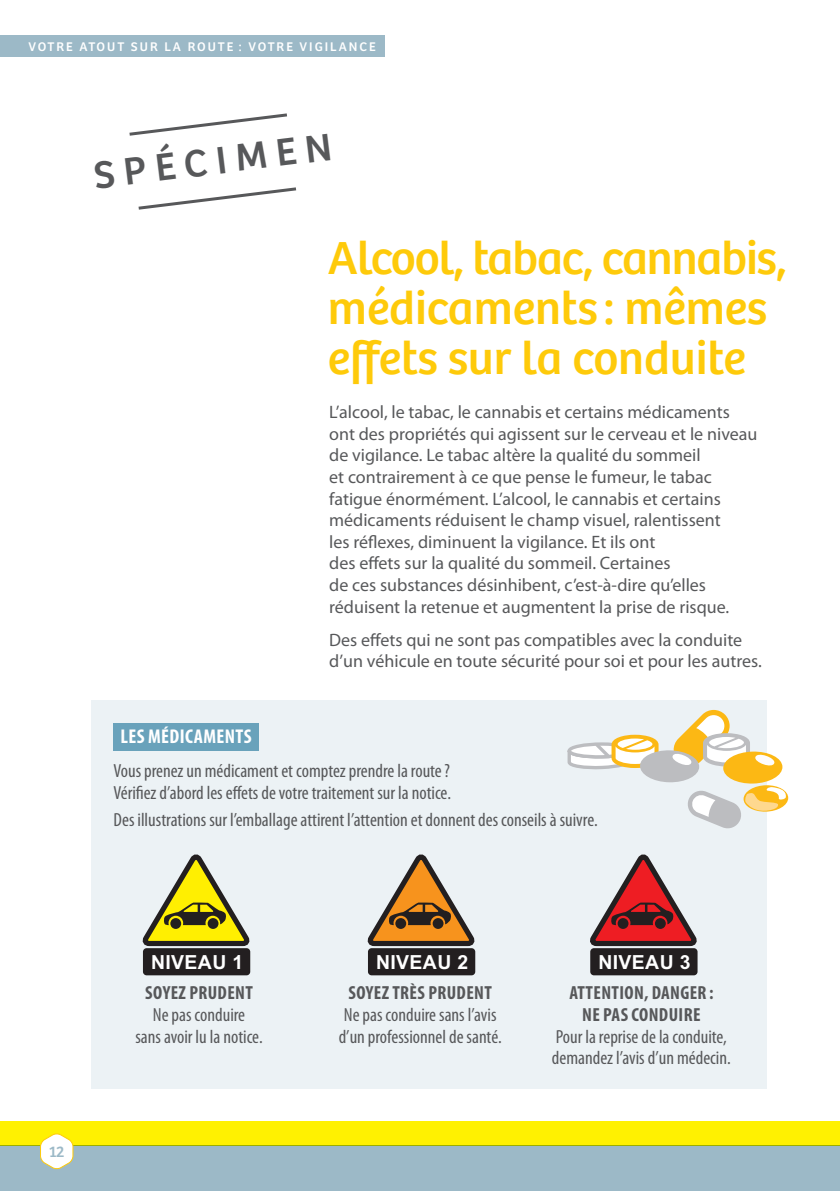
<style>
.page{position:relative;width:840px;height:1191px;background:#fff}
.page>*{position:absolute;margin:0;border:0;box-sizing:border-box;transform-origin:0 0}
._01_-_Titre{font:48px/50px "Bree";color:#feca0a}
._000-_Texte_courant{font:39.8px "Bree";color:#57585a}
.t1{font:700 condensed 20px "Myriad Pro";letter-spacing:.02em;color:#fff}
.t2{font:700 19.4px "Arial";letter-spacing:.02em;color:#fff}
._07_-_Texte_Encart-i{font:condensed 19px/21.6px "Myriad Pro";color:#57585a;text-align:center}
._04_-_texte_courant{font:18px/21.6px "Myriad Pro";color:#57585a}
.t3{font:16px "Bree";color:#9cb9c7}
.t4{font:13px "Bree";letter-spacing:.15em;color:#fff}
.s1{font-weight:700}
</style>
<div class="page">
<div style="left:91px;top:700px;width:674px;height:389px;background:#ecf2f5"></div>
<div style="left:113px;top:723px;width:145px;height:27px;background:#69a2bb"></div>
<svg style="left:567px;top:734px;width:91px;height:36px"></svg>
<div style="left:722px;top:751px;width:60px;height:33px;background:#fcb814;border-radius:50%"></div>
<div style="left:639px;top:750px;width:60px;height:32px;background:#bcbdc0;border-radius:50%"></div>
<svg style="left:670px;top:710px;width:105px;height:59px"></svg>
<svg style="left:742px;top:785px;width:45px;height:27px"></svg>
<svg style="left:688px;top:787px;width:98px;height:43px"></svg>
<div style="left:143px;top:948px;width:107px;height:27px;background:#231f20;border-radius:4px"></div>
<svg style="left:144px;top:854px;width:106px;height:93px"></svg>
<div style="left:170px;top:918px;width:11px;height:11px;background:#231f20;border-radius:50%"></div>
<div style="left:207px;top:918px;width:11px;height:11px;background:#231f20;border-radius:50%"></div>
<div style="left:368px;top:948px;width:107px;height:27px;background:#231f20;border-radius:4px"></div>
<svg style="left:369px;top:854px;width:106px;height:93px"></svg>
<div style="left:395px;top:918px;width:11px;height:11px;background:#231f20;border-radius:50%"></div>
<div style="left:432px;top:918px;width:11px;height:11px;background:#231f20;border-radius:50%"></div>
<div style="left:590px;top:948px;width:107px;height:27px;background:#231f20;border-radius:4px"></div>
<svg style="left:591px;top:854px;width:106px;height:93px"></svg>
<div style="left:617px;top:918px;width:11px;height:11px;background:#231f20;border-radius:50%"></div>
<div style="left:654px;top:918px;width:11px;height:11px;background:#231f20;border-radius:50%"></div>
<div style="left:0;top:1145px;width:839px;height:46px;background:#9cb9c7"></div>
<div style="left:0;top:1121px;width:839px;height:24px;background:#fff101"></div>
<svg style="left:39px;top:1133px;width:35px;height:37px"></svg>
<div style="left:0;top:35px;width:385px;height:22px;background:#9cb9c7"></div>
<svg style="left:129px;top:113px;width:158px;height:23px"></svg>
<svg style="left:138px;top:187px;width:159px;height:23px"></svg>
<p class="t4" style="left:28px;top:39px;width:348px">VOTRE ATOUT SUR LA ROUTE : VOTRE VIGILANCE</p>
<p class="_000-_Texte_courant" style="left:91px;top:152px;width:241px;rotate:-7deg">SPÉCIMEN</p>
<p class="_01_-_Titre" style="left:328px;top:234px;width:460px">Alcool, tabac, cannabis, médicaments : mêmes effets sur la conduite</p>
<p class="_04_-_texte_courant" style="left:329px;top:401px;width:429px">L’alcool, le tabac, le cannabis et certains médicaments ont des propriétés qui agissent sur le cerveau et le niveau de vigilance. Le tabac altère la qualité du sommeil<br>et contrairement à ce que pense le fumeur, le tabac fatigue énormément. L’alcool, le cannabis et certains médicaments réduisent le champ visuel, ralentissent<br>les réflexes, diminuent la vigilance. Et ils ont<br>des effets sur la qualité du sommeil. Certaines<br>de ces substances désinhibent, c’est-à-dire qu’elles réduisent la retenue et augmentent la prise de risque.</p>
<p class="_04_-_texte_courant" style="left:329px;top:628px;width:434px">Des effets qui ne sont pas compatibles avec la conduite d’un véhicule en toute sécurité pour soi et pour les autres.</p>
<p class="t1" style="left:120px;top:724px;width:132px">LES MÉDICAMENTS</p>
<p class="_07_-_Texte_Encart-i" style="left:113px;top:760px;width:339px;text-align:left">Vous prenez un médicament et comptez prendre la route?<br>Vérifiez d’abord les effets de votre traitement sur la notice.</p>
<p class="_07_-_Texte_Encart-i" style="left:113px;top:809px;width:485px">Des illustrations sur l’emballage attirent l’attention et donnent des conseils à suivre.</p>
<p class="t3" style="left:49px;top:1142px;width:17px">12</p>
<p class="t2" style="left:151px;top:949px;width:94px">NIVEAU 1</p>
<p class="_07_-_Texte_Encart-i" style="left:135px;top:982px;width:129px"><span class="s1">SOYEZ PRUDENT<br></span>Ne pas conduire<br>sans avoir lu la notice.</p>
<p class="t2" style="left:376px;top:949px;width:94px">NIVEAU 2</p>
<p class="_07_-_Texte_Encart-i" style="left:338px;top:982px;width:164px"><span class="s1">SOYEZ TRÈS PRUDENT<br></span>Ne pas conduire sans l’avis d’un professionnel de santé.</p>
<p class="t2" style="left:598px;top:949px;width:94px">NIVEAU 3</p>
<p class="_07_-_Texte_Encart-i" style="left:551px;top:982px;width:180px"><span class="s1">ATTENTION, DANGER :<br>NE PAS CONDUIRE<br></span>Pour la reprise de la conduite, demandez l’avis d’un médecin.</p>
</div>
